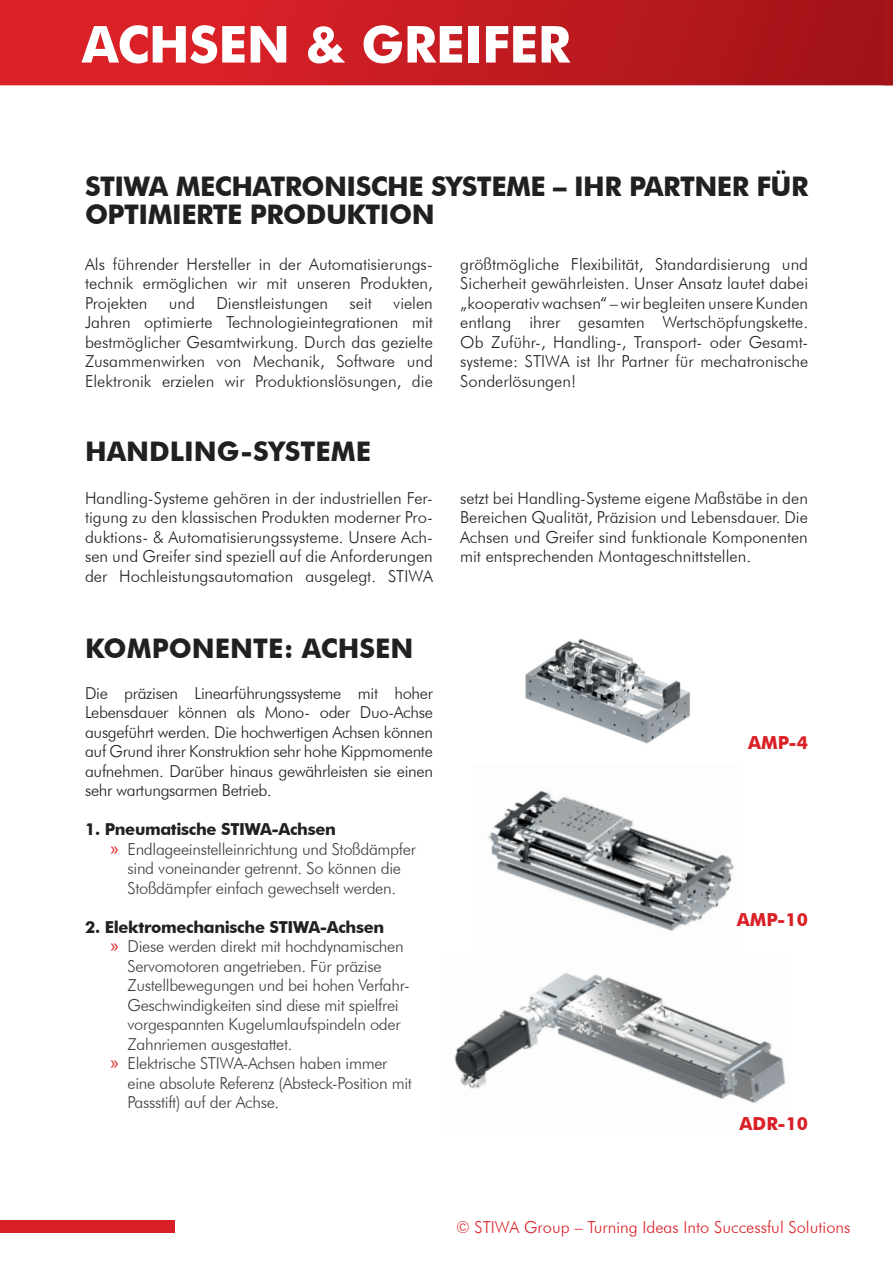
<style>
.page{position:relative;width:893px;height:1263px;background:#fff}
.page>*{position:absolute;margin:0;border:0;box-sizing:border-box;transform-origin:0 0}
.t1{font:700 51px "Futura BT";letter-spacing:-.01em;color:#fff}
.t2{font:700 27px/28.5px "Futura BT";letter-spacing:-.02em;color:#221f1f}
.t3{font:700 27px "Futura BT";color:#221f1f}
.t4{font:700 18px "Futura BT";color:#da2027}
.t5{font:300 16.5px/19.5px "Futura BT";color:#221f1f;text-align:justify}
.t6{font:300 16.5px "Futura BT";letter-spacing:-.02em;color:#404041}
.t7{font:700 16.5px "Futura BT";letter-spacing:-.02em;color:#221f1f}
.t8{font:300 16.5px "Futura BT";color:#da2027}
.s1{font-family:"Myriad Pro";font-weight:400;font-size:19.5px;color:#da2027}
</style>
<div class="page">
<div style="left:0;top:1220px;width:174px;height:13px;background:#da2027"></div>
<img style="left:0;top:0;width:735px;height:85px">
<img style="left:454px;top:972px;width:332px;height:131px">
<img style="left:488px;top:790px;width:164px;height:134px">
<img style="left:652px;top:835px;width:82px;height:96px">
<img style="left:525px;top:638px;width:165px;height:106px">
<div style="left:735px;top:0;width:149px;height:85px;background:#a61419"></div>
<img style="left:884px;top:0;width:9px;height:85px">
<h1 class="t1" style="left:82px;top:23px;width:490px">ACHSEN &amp; GREIFER</h1>
<h2 class="t2" style="left:85px;top:174px;width:725px">STIWA MECHATRONISCHE SYSTEME – IHR PARTNER FÜR<br>OPTIMIERTE PRODUKTION</h2>
<p class="t5" style="left:85px;top:255px;width:349px">Als führender Hersteller in der Automatisierungs&shy;technik ermöglichen wir mit unseren Produkten, Projekten</p>
<p class="t5" style="left:85px;top:294px;width:349px;text-indent:308px">vielen Jahren optimierte Technologieintegrationen mit best möglicher Gesamtwirkung. Durch das gezielte Zusammenwirken von Mechanik, Software und Elektronik erzielen wir Produktionslösungen, die</p>
<p class="t5" style="left:169px;top:294px;width:28px">und</p>
<p class="t5" style="left:216px;top:294px;width:113px">Dienstleistungen</p>
<p class="t5" style="left:350px;top:294px;width:24px">seit</p>
<h2 class="t3" style="left:85px;top:440px;width:288px">HANDLING-SYSTEME</h2>
<p class="t5" style="left:85px;top:490px;width:349px">Handling-Systeme gehören in der industriellen Fer&shy;tigung zu den klassischen Produkten moderner Pro&shy;duktions- &amp; Automatisierungssysteme. Unsere Ach&shy;sen und Greifer sind speziell auf die Anforderungen der Hochleistungsautomation ausgelegt. STIWA</p>
<h2 class="t3" style="left:85px;top:637px;width:330px">KOMPONENTE: ACHSEN</h2>
<p class="t5" style="left:85px;top:685px;width:349px">Die präzisen Linearführungssysteme mit hoher Lebensdauer können als Mono- oder Duo-Achse ausgeführt werden. Die hochwertigen Achsen können auf Grund ihrer Konstruktion sehr hohe Kippmomente auf nehmen. Darüber hinaus gewährleisten sie einen sehr wartungsarmen Betrieb.</p>
<p class="t7" style="left:85px;top:823px;width:252px">1. Pneumatische STIWA-Achsen</p>
<p class="t6" style="left:111px;top:842px;width:307px"><span class="s1">»</span> Endlageeinstelleinrichtung und Stoßdämpfer</p>
<p class="t6" style="left:128px;top:862px;width:275px">sind voneinander getrennt. So können die</p>
<p class="t6" style="left:128px;top:881px;width:270px">Stoßdämpfer einfach gewechselt werden.</p>
<p class="t7" style="left:85px;top:920px;width:301px">2. Elektromechanische STIWA-Achsen</p>
<p class="t6" style="left:111px;top:940px;width:295px"><span class="s1">»</span> Diese werden direkt mit hochdynamischen</p>
<p class="t6" style="left:128px;top:959px;width:255px">Servomotoren angetrieben. Für präzise</p>
<p class="t6" style="left:128px;top:979px;width:284px">Zustellbewegungen und bei hohen Verfahr-</p>
<p class="t6" style="left:128px;top:998px;width:273px">Geschwindigkeiten sind diese mit spielfrei</p>
<p class="t6" style="left:128px;top:1018px;width:274px">vorgespannten Kugelumlaufspindeln oder</p>
<p class="t6" style="left:128px;top:1037px;width:167px">Zahnriemen ausgestattet.</p>
<p class="t6" style="left:111px;top:1057px;width:278px"><span class="s1">»</span> Elektrische STIWA-Achsen haben immer</p>
<p class="t6" style="left:128px;top:1076px;width:286px">eine absolute Referenz (Absteck-Position mit</p>
<p class="t6" style="left:128px;top:1096px;width:153px">Passstift) auf der Achse.</p>
<p class="t5" style="left:460px;top:256px;width:349px">größtmögliche Flexibilität, Standardisierung und Sicherheit gewährleisten. Unser Ansatz lautet dabei „kooperativ wachsen“ – wir begleiten unsere Kunden entlang ihrer gesamten Wertschöpfungskette.<br>Ob Zuführ-, Handling-, Transport- oder Gesamt&shy;systeme: STIWA ist Ihr Partner für mechatronische Sonderlösungen!</p>
<p class="t5" style="left:460px;top:490px;width:349px">setzt bei Handling-Systeme eigene Maßstäbe in den Bereichen Qualität, Präzision und Lebensdauer. Die Achsen und Greifer sind funktionale Komponenten mit entsprechenden Montageschnittstellen.</p>
<p class="t4" style="left:748px;top:735px;width:61px">AMP-4</p>
<p class="t4" style="left:737px;top:912px;width:73px">AMP-10</p>
<p class="t4" style="left:740px;top:1116px;width:70px">ADR-10</p>
<p class="t8" style="left:456px;top:1220px;width:396px">© STIWA Group – Turning Ideas Into Successful Solutions</p>
</div>
